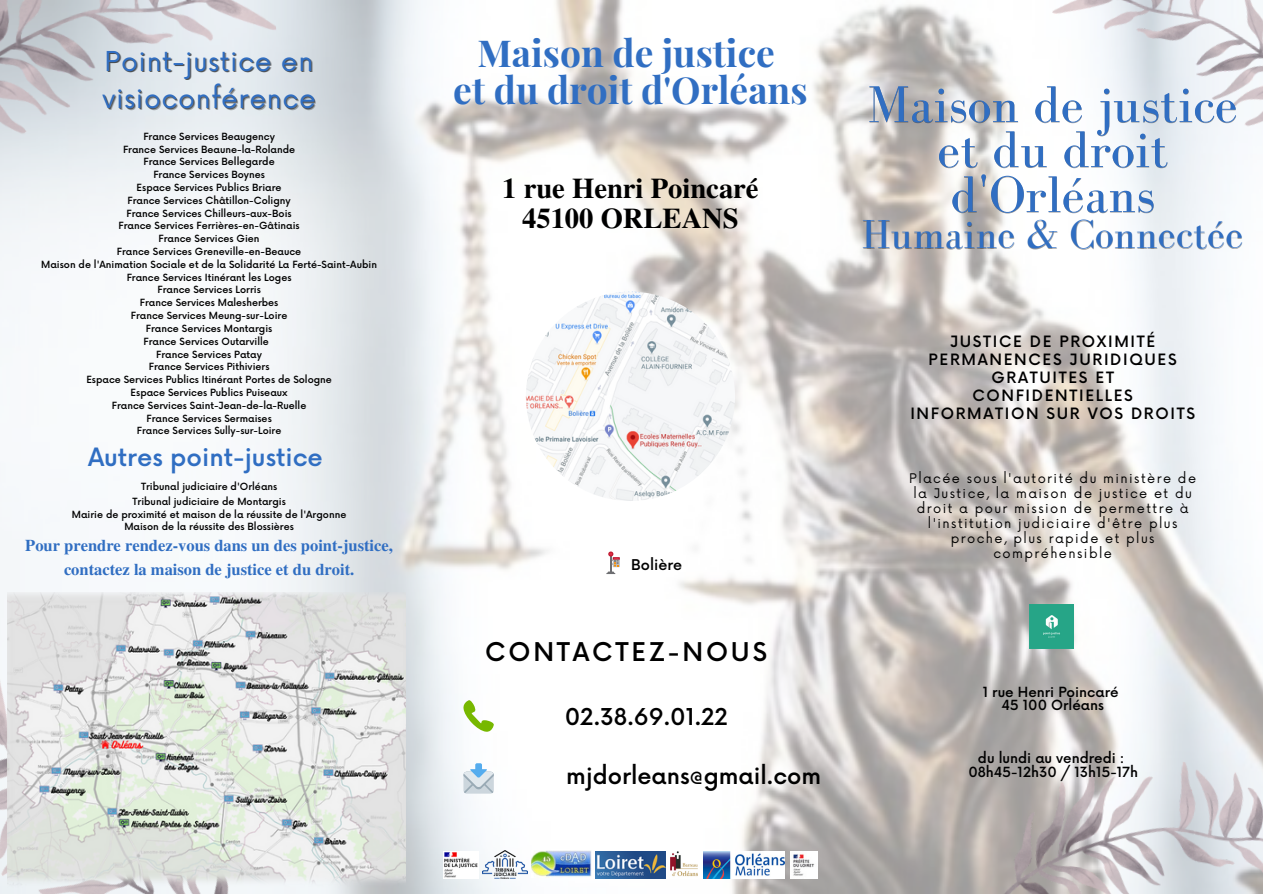
<style>
.page{position:relative;width:1263px;height:894px;background:#fff}
.page>*{position:absolute;margin:0;border:0;box-sizing:border-box;transform-origin:0 0}
.t1{font:52.8px/45px "Bodoni FLF";color:#306ec2;text-align:center}
.t2{font:41.7px "Bodoni FLF";color:#306ec2}
.t3{font:700 37.2px "Playfair Display";color:#306ec2}
.t4{font:700 28.65px "Te X Gyre Termes";color:#000}
.t5{font:26.7px/37px "Now";letter-spacing:.025em;color:#306ec2}
.t6{font:500 25.2px "Now";letter-spacing:.11em;color:#000}
.t7{font:500 24.6px "Now";color:#306ec2}
.t8{font:500 22.65px "Now";color:#000}
.t9{font:700 16.5px/23.5px "Te X Gyre Termes";color:#306ec2;text-align:center}
.t10{font:500 15.3px/18px "Now";letter-spacing:.11em;color:#000;text-align:center}
.t11{font:500 14.4px "Now";color:#000}
.t12{font:500 13.65px "Now";color:#000}
.t13{font:12.9px/15.1px "Now";letter-spacing:.11em;color:#000;text-align:center}
.t14{font:500 9.6px "Now";color:#000}
.s1{color:rgb(0 0 0/.4)}
</style>
<div class="page">
<img style="left:0;top:0;width:1263px;height:893px">
<img style="left:1029px;top:0;width:234px;height:183px">
<img style="left:990px;top:738px;width:273px;height:155px">
<img style="left:0;top:602px;width:299px;height:291px">
<img style="left:0;top:0;width:286px;height:188px">
<img style="left:526px;top:291px;width:209px;height:210px;border-radius:50%">
<img style="left:444px;top:851px;width:35px;height:27px">
<img style="left:596px;top:851px;width:70px;height:27px">
<img style="left:671px;top:851px;width:27px;height:27px">
<svg style="left:606px;top:551px;width:14px;height:23px"></svg>
<svg style="left:463px;top:700px;width:31px;height:31px"></svg>
<div style="left:463px;top:771px;width:31px;height:22px;background:#ccd6dd;border-radius:3px"></div>
<svg style="left:463px;top:763px;width:31px;height:29px"></svg>
<img style="left:1029px;top:604px;width:44px;height:44px">
<img style="left:8px;top:592px;width:398px;height:294px">
<img style="left:531px;top:850px;width:61px;height:27px">
<img style="left:483px;top:850px;width:45px;height:28px">
<img style="left:790px;top:851px;width:27px;height:27px">
<img style="left:704px;top:851px;width:81px;height:27px">
<p class="t5" style="left:102px;top:44px;width:215px">Point-justice en visioconférence</p>
<p class="t14" style="left:143px;top:131px;width:133px">France Services Beaugency</p>
<p class="t14" style="left:123px;top:144px;width:173px">France Services Beaune-la-Rolande</p>
<p class="t14" style="left:144px;top:157px;width:133px">France Services Bellegarde</p>
<p class="t14" style="left:153px;top:169px;width:113px">France Services Boynes</p>
<p class="t14" style="left:137px;top:182px;width:146px">Espace Services Publics Briare</p>
<p class="t14" style="left:128px;top:195px;width:165px">France Services Châtillon-Coligny</p>
<p class="t14" style="left:127px;top:208px;width:167px">France Services Chilleurs-aux-Bois</p>
<p class="t14" style="left:119px;top:221px;width:183px">France Services Ferrières-en-Gâtinais</p>
<p class="t14" style="left:159px;top:233px;width:102px">France Services Gien</p>
<p class="t14" style="left:117px;top:246px;width:186px">France Services Greneville-en-Beauce</p>
<p class="t14" style="left:41px;top:259px;width:337px">Maison de l'Animation Sociale et de la Solidarité La Ferté-Saint-Aubin</p>
<p class="t14" style="left:127px;top:272px;width:166px">France Services Itinérant les Loges</p>
<p class="t14" style="left:158px;top:285px;width:105px">France Services Lorris</p>
<p class="t14" style="left:140px;top:297px;width:140px">France Services Malesherbes</p>
<p class="t14" style="left:131px;top:310px;width:158px">France Services Meung-sur-Loire</p>
<p class="t14" style="left:146px;top:323px;width:128px">France Services Montargis</p>
<p class="t14" style="left:144px;top:336px;width:127px">France Services Outarville</p>
<p class="t14" style="left:156px;top:349px;width:107px">France Services Patay</p>
<p class="t14" style="left:149px;top:361px;width:122px">France Services Pithiviers</p>
<p class="t14" style="left:86px;top:374px;width:247px">Espace Services Publics Itinérant Portes de Sologne</p>
<p class="t14" style="left:131px;top:387px;width:159px">Espace Services Publics Puiseaux</p>
<p class="t14" style="left:112px;top:400px;width:196px">France Services Saint-Jean-de-la-Ruelle</p>
<p class="t14" style="left:147px;top:413px;width:127px">France Services Sermaises</p>
<p class="t14" style="left:137px;top:425px;width:146px">France Services Sully-sur-Loire</p>
<p class="t7" style="left:88px;top:443px;width:236px">Autres point-justice</p>
<p class="t14" style="left:141px;top:481px;width:138px">Tribunal judiciaire d'Orléans</p>
<p class="t14" style="left:132px;top:496px;width:155px">Tribunal judiciaire de Montargis</p>
<p class="t14" style="left:72px;top:509px;width:276px">Mairie de proximité et maison de la réussite de l'Argonne</p>
<p class="t14" style="left:124px;top:521px;width:171px">Maison de la réussite des Blossières</p>
<p class="t9" style="left:25px;top:532px;width:369px">Pour prendre rendez-vous dans un des point-justice, contactez la maison de justice et du droit.</p>
<p class="t3" style="left:477px;top:26px;width:299px">Maison de justice</p>
<p class="t3" style="left:453px;top:63px;width:356px">et du droit d'Orléans</p>
<p class="t4" style="left:502px;top:166px;width:258px">1 rue Henri Poincaré</p>
<p class="t4" style="left:522px;top:195px;width:218px">45100 ORLEANS</p>
<p class="t11" style="left:631px;top:557px;width:52px">Bolière</p>
<p class="t6" style="left:485px;top:638px;width:283px">CONTACTEZ-NOUS</p>
<p class="t8" style="left:565px;top:704px;width:165px">02.38.69.01.22</p>
<p class="t1" style="left:867px;top:81px;width:372px">Maison de justice et du droit d'Orléans</p>
<p class="t2" style="left:862px;top:211px;width:383px"><span class="s1">H</span>umaine &amp; Connectée</p>
<p class="t10" style="left:950px;top:333px;width:207px">JUSTICE DE PROXIMITÉ</p>
<p class="t10" style="left:929px;top:351px;width:250px">PERMANENCES JURIDIQUES<br>GRATUITES ET<br>CONFIDENTIELLES</p>
<p class="t10" style="left:910px;top:405px;width:286px">INFORMATION SUR VOS DROITS</p>
<p class="t13" style="left:909px;top:471px;width:288px">Placée sous l'autorité du ministère de la Justice, la maison de justice et du droit a pour mission de permettre à l'institution judiciaire d'être plus proche, plus rapide et plus compréhensible</p>
<p class="t12" style="left:983px;top:684px;width:137px">1 rue Henri Poincaré</p>
<p class="t12" style="left:1001px;top:697px;width:104px">45 100 Orléans</p>
<p class="t12" style="left:978px;top:750px;width:148px">du lundi au vendredi :</p>
<p class="t8" style="left:566px;top:763px;width:256px">mjdorleans@gmail.com</p>
<p class="t12" style="left:968px;top:764px;width:171px">08h45-12h30 / 13h15-17h</p>
</div>
